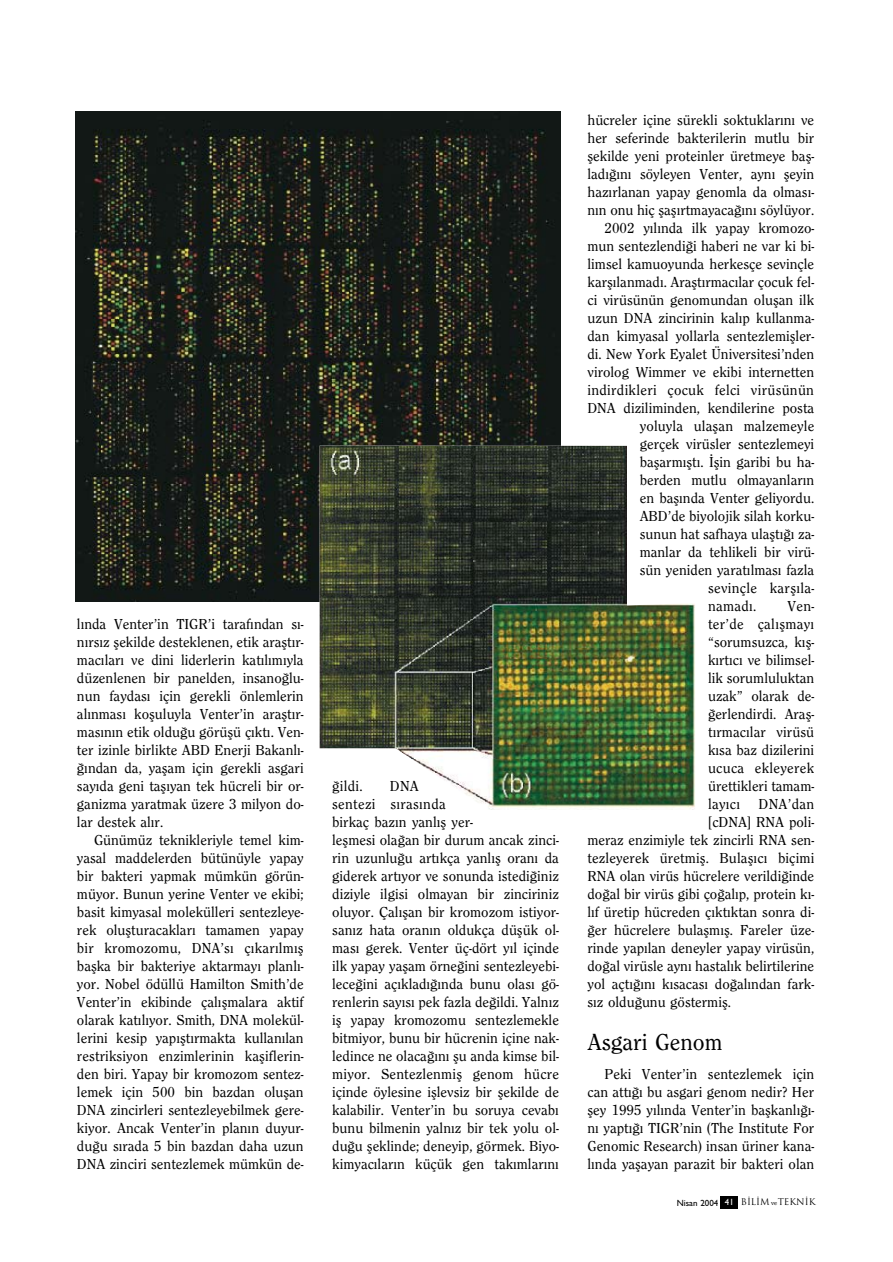
<style>
.page{position:relative;width:893px;height:1262px;background:#fff}
.page>*{position:absolute;margin:0;border:0;box-sizing:border-box;transform-origin:0 0}
.t1{font:500 24px "Clearface";color:#000}
.t2{font:500 15px/18px "Clearface";color:#000;text-align:justify}
.t3{font:500 15px "Clearface";letter-spacing:.02em;color:#000}
.t4{font:9px "Trajan";color:#000}
.s1{font-family:"Gill Sans";font-weight:500}
.s2{font-family:"Gill Sans";font-weight:500;color:#fff}
.s3{font-family:"Bookman Old Style";font-size:6px}
</style>
<div class="page">
<div style="left:721px;top:1196px;width:17px;height:13px;background:#000"></div>
<img style="left:75px;top:111px;width:486px;height:491px">
<img style="left:319px;top:445px;width:376px;height:364px">
<p class="t2" style="left:77px;top:616px;width:228px">l›nda Venter’in TIGR’i taraf›ndan s›- n›rs›z flekilde desteklenen, etik araflt›r&shy;mac›lar› ve dini liderlerin kat›l›m›yla düzenlenen bir panelden, insano¤lu&shy;nun faydas› için gerekli önlemlerin al›nmas› kofluluyla Venter’in araflt›r&shy;mas›n›n etik oldu¤u görüflü ç›kt›. Ven&shy;ter izinle birlikte ABD Enerji Bakanl›- ¤›ndan da, yaflam için gerekli asgari say›da geni tafl›yan tek hücreli bir or&shy;ganizma yaratmak üzere 3 milyon do&shy;lar destek al›r.</p>
<p class="t2" style="left:77px;top:832px;width:228px;text-indent:17px">Günümüz teknikleriyle temel kim&shy;yasal maddelerden bütünüyle yapay bir bakteri yapmak mümkün görün&shy;müyor. Bunun yerine Venter ve ekibi; basit kimyasal molekülleri sentezleye&shy;rek oluflturacaklar› tamamen yapay bir kromozomu, DNA’s› ç›kar›lm›fl baflka bir bakteriye aktarmay› planl›- yor. Nobel ödüllü Hamilton Smith’de Venter’in ekibinde çal›flmalara aktif olarak kat›l›yor. Smith, DNA molekül&shy;lerini kesip yap›flt›rmakta kullan›lan restriksiyon enzimlerinin kafliflerin&shy;den biri. Yapay bir kromozom sentez&shy;lemek için 500 bin bazdan oluflan DNA zincirleri sentezleyebilmek gere&shy;kiyor. Ancak Venter’in plan›n duyur&shy;du¤u s›rada 5 bin bazdan daha uzun DNA zinciri sentezlemek mümkün de-</p>
<p class="t2" style="left:332px;top:778px;width:32px">¤ildi.</p>
<p class="t2" style="left:332px;top:778px;width:228px;text-align:left;text-indent:58px">DNA<br>sentezi s›ras›nda<br>birkaç baz›n yanl›fl yer-<br>leflmesi ola¤an bir durum ancak zinci&shy;rin uzunlu¤u art›kça yanl›fl oran› da giderek art›yor ve sonunda istedi¤iniz diziyle ilgisi olmayan bir zinciriniz oluyor. Çal›flan bir kromozom istiyor&shy;san›z hata oran›n oldukça düflük ol&shy;mas› gerek. Venter üç-dört y›l içinde ilk yapay yaflam örne¤ini sentezleyebi&shy;lece¤ini aç›klad›¤›nda bunu olas› gö&shy;renlerin say›s› pek fazla de¤ildi. Yaln›z ifl yapay kromozomu sentezlemekle bitmiyor, bunu bir hücrenin içine nak&shy;ledince ne olaca¤›n› flu anda kimse bil&shy;miyor. Sentezlenmifl genom hücre içinde öylesine ifllevsiz bir flekilde de kalabilir. Venter’in bu soruya cevab› bunu bilmenin yaln›z bir tek yolu ol&shy;du¤u fleklinde; deneyip, görmek. Biyo&shy;kimyac›lar›n küçük gen tak›mlar›n›</p>
<p class="t2" style="left:587px;top:112px;width:228px">hücreler içine sürekli soktuklar›n› ve</p>
<p class="t2" style="left:587px;top:130px;width:228px">her seferinde bakterilerin mutlu bir</p>
<p class="t2" style="left:587px;top:148px;width:228px">flekilde yeni proteinler üretmeye bafl-</p>
<p class="t2" style="left:587px;top:166px;width:228px">lad›¤›n› söyleyen Venter, ayn› fleyin</p>
<p class="t2" style="left:587px;top:184px;width:228px">haz›rlanan yapay genomla da olmas›-</p>
<p class="t2" style="left:587px;top:202px;width:228px">n›n onu hiç flafl›rtmayaca¤›n› söylüyor.</p>
<p class="t2" style="left:604px;top:220px;width:211px">2002 y›l›nda ilk yapay kromozo-</p>
<p class="t2" style="left:587px;top:238px;width:228px">mun sentezlendi¤i haberi ne var ki bi-</p>
<p class="t2" style="left:587px;top:256px;width:228px">limsel kamuoyunda herkesçe sevinçle</p>
<p class="t2" style="left:587px;top:274px;width:228px">karfl›lanmad›. Araflt›rmac›lar çocuk fel-</p>
<p class="t2" style="left:587px;top:292px;width:228px">ci virüsünün genomundan oluflan ilk</p>
<p class="t2" style="left:587px;top:310px;width:228px">uzun DNA zincirinin kal›p kullanma-</p>
<p class="t2" style="left:587px;top:328px;width:228px">dan kimyasal yollarla sentezlemifller-</p>
<p class="t2" style="left:587px;top:346px;width:228px">di. New York Eyalet Üniversitesi’nden</p>
<p class="t2" style="left:587px;top:364px;width:228px">virolog Wimmer ve ekibi internetten</p>
<p class="t3" style="left:587px;top:384px;width:228px">indirdikleri çocuk felci virüsünün</p>
<p class="t2" style="left:587px;top:400px;width:228px">DNA diziliminden, kendilerine posta</p>
<p class="t2" style="left:639px;top:418px;width:176px">yoluyla ulaflan malzemeyle</p>
<p class="t2" style="left:639px;top:436px;width:176px">gerçek virüsler sentezlemeyi</p>
<p class="t2" style="left:639px;top:454px;width:176px">baflarm›flt›. ‹flin garibi bu ha-</p>
<p class="t2" style="left:639px;top:472px;width:176px">berden mutlu olmayanlar›n</p>
<p class="t2" style="left:639px;top:490px;width:176px">en bafl›nda Venter geliyordu.</p>
<p class="t2" style="left:639px;top:508px;width:176px">ABD’de biyolojik silah korku-</p>
<p class="t2" style="left:639px;top:526px;width:176px">sunun hat safhaya ulaflt›¤› za-</p>
<p class="t2" style="left:639px;top:544px;width:176px">manlar da tehlikeli bir virü-</p>
<p class="t2" style="left:639px;top:562px;width:176px">sün yeniden yarat›lmas› fazla</p>
<p class="t3" style="left:708px;top:582px;width:108px">sevinçle karfl›la-</p>
<p class="t2" style="left:708px;top:598px;width:50px">namad›.</p>
<p class="t2" style="left:787px;top:598px;width:28px">Ven-</p>
<p class="t3" style="left:708px;top:618px;width:108px">ter’de çal›flmay›</p>
<p class="t2" style="left:708px;top:634px;width:108px">“sorumsuzca, k›fl-</p>
<p class="t2" style="left:708px;top:652px;width:108px">k›rt›c› ve bilimsel-</p>
<p class="t2" style="left:708px;top:670px;width:108px">lik sorumluluktan</p>
<p class="t2" style="left:708px;top:688px;width:108px">uzak” olarak de-</p>
<p class="t2" style="left:708px;top:706px;width:108px">¤erlendirdi. Arafl-</p>
<p class="t2" style="left:708px;top:724px;width:108px">t›rmac›lar virüsü</p>
<p class="t2" style="left:708px;top:742px;width:108px">k›sa baz dizilerini</p>
<p class="t3" style="left:708px;top:762px;width:108px">ucuca ekleyerek</p>
<p class="t2" style="left:708px;top:778px;width:108px">ürettikleri tamam-</p>
<p class="t3" style="left:708px;top:798px;width:108px">lay›c› DNA’dan</p>
<p class="t2" style="left:708px;top:814px;width:108px">[cDNA] RNA poli-</p>
<p class="t2" style="left:587px;top:832px;width:228px">meraz enzimiyle tek zincirli RNA sen-</p>
<p class="t2" style="left:587px;top:850px;width:228px">tezleyerek üretmifl. Bulafl›c› biçimi</p>
<p class="t2" style="left:587px;top:868px;width:228px">RNA olan virüs hücrelere verildi¤inde</p>
<p class="t2" style="left:587px;top:886px;width:228px">do¤al bir virüs gibi ço¤al›p, protein k›-</p>
<p class="t2" style="left:587px;top:904px;width:228px">l›f üretip hücreden ç›kt›ktan sonra di-</p>
<p class="t2" style="left:587px;top:922px;width:228px">¤er hücrelere bulaflm›fl. Fareler üze-</p>
<p class="t2" style="left:587px;top:940px;width:228px">rinde yap›lan deneyler yapay virüsün,</p>
<p class="t2" style="left:587px;top:958px;width:228px">do¤al virüsle ayn› hastal›k belirtilerine</p>
<p class="t2" style="left:587px;top:976px;width:228px">yol açt›¤›n› k›sacas› do¤al›ndan fark-</p>
<p class="t2" style="left:587px;top:994px;width:145px">s›z oldu¤unu göstermifl.</p>
<h1 class="t1" style="left:587px;top:1033px;width:136px">Asgari Genom</h1>
<p class="t2" style="left:587px;top:1066px;width:228px;text-indent:17px">Peki Venter’in sentezlemek için can att›¤› bu asgari genom nedir? Her fley 1995 y›l›nda Venter’in baflkanl›¤›- n› yapt›¤› TIGR’nin (The Institute For Genomic Research) insan üriner kana&shy;l›nda yaflayan parazit bir bakteri olan</p>
<p class="t4" style="left:676px;top:1196px;width:140px"><span class="s1">Nisan 2004</span> <span class="s2">41</span> B‹L‹M <span class="s3">ve</span>TEKN‹K</p>
</div>
